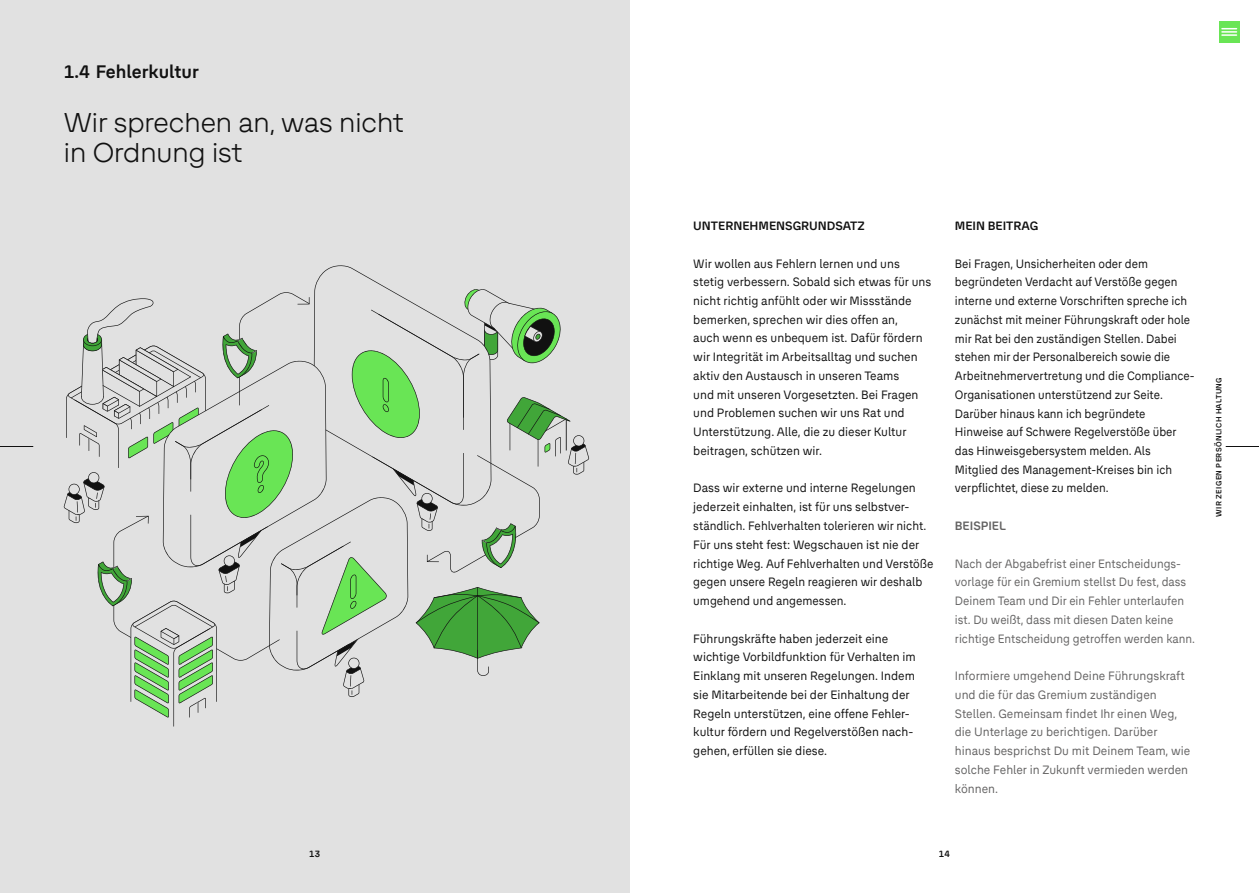
<style>
.page{position:relative;width:1259px;height:893px;background:#fff}
.page>*{position:absolute;margin:0;border:0;box-sizing:border-box;transform-origin:0 0}
.t1{font:300 27px/30px "The Group HEAD";color:#111}
.t2{font:700 18px "The Group TEXT";color:#111}
.t3{font:12px/18.8px "The Group TEXT";color:#111}
.t4{font:12px/18.8px "The Group TEXT";color:#646363}
.t5{font:700 12px "The Group TEXT";color:#111}
.t6{font:700 12px "The Group TEXT";color:#646363}
.t7{font:700 9px "The Group TEXT";color:#111}
.t8{font:700 7.5px "The Group TEXT";letter-spacing:.05em;color:#111}
</style>
<div class="page">
<hr style="left:1225px;top:446px;width:34px;height:1px;background:#111">
<div style="left:0;top:0;width:629px;height:893px;background:#e1e1e1"></div>
<hr style="left:0;top:446px;width:33px;height:1px;background:#111">
<svg style="left:64px;top:265px;width:525px;height:462px"></svg>
<div style="left:1218px;top:21px;width:21px;height:22px;background:#69e555"></div>
<svg style="left:1222px;top:28px;width:14px;height:8px"></svg>
<h2 class="t2" style="left:64px;top:59px;width:137px">1.4 Fehlerkultur</h2>
<h1 class="t1" style="left:64px;top:106px;width:341px">Wir sprechen an, was nicht in Ordnung ist</h1>
<p class="t5" style="left:693px;top:217px;width:173px">UNTERNEHMENSGRUNDSATZ</p>
<p class="t3" style="left:693px;top:253px;width:239px">Wir wollen aus Fehlern lernen und uns stetig verbessern. Sobald sich etwas für uns nicht richtig anfühlt oder wir Missstände bemerken, sprechen wir dies offen an,<br>auch wenn es unbequem ist. Dafür fördern wir Integrität im Arbeitsalltag und suchen aktiv den Austausch in unseren Teams<br>und mit unseren Vorgesetzten. Bei Fragen und Problemen suchen wir uns Rat und Unterstützung. Alle, die zu dieser Kultur beitragen, schützen wir.</p>
<p class="t3" style="left:693px;top:478px;width:242px">Dass wir externe und interne Regelungen jederzeit einhalten, ist für uns selbstver&shy;ständlich. Fehlverhalten tolerieren wir nicht.<br>Für uns steht fest: Wegschauen ist nie der richtige Weg. Auf Fehlverhalten und Verstöße gegen unsere Regeln reagieren wir deshalb umgehend und angemessen.</p>
<p class="t3" style="left:693px;top:628px;width:224px">Führungskräfte haben jederzeit eine wichtige Vorbildfunktion für Verhalten im Einklang mit unseren Regelungen. Indem sie Mitarbeitende bei der Einhaltung der Regeln unterstützen, eine offene Fehler&shy;kultur fördern und Regelverstößen nach&shy;gehen, erfüllen sie diese.</p>
<p class="t5" style="left:955px;top:217px;width:85px">MEIN BEITRAG</p>
<p class="t3" style="left:955px;top:253px;width:241px">Bei Fragen, Unsicherheiten oder dem begründeten Verdacht auf Verstöße gegen interne und externe Vorschriften spreche ich zunächst mit meiner Führungskraft oder hole mir Rat bei den zuständigen Stellen. Dabei stehen mir der Personalbereich sowie die Arbeitnehmervertretung und die Compliance-Organisationen unterstützend zur Seite.<br>Darüber hinaus kann ich begründete Hinweise auf Schwere Regelverstöße über das Hinweisgebersystem melden. Als Mitglied des Management-Kreises bin ich verpflichtet, diese zu melden.</p>
<p class="t6" style="left:955px;top:517px;width:53px">BEISPIEL</p>
<p class="t4" style="left:955px;top:553px;width:242px">Nach der Abgabefrist einer Entscheidungs&shy;vorlage für ein Gremium stellst Du fest, dass Deinem Team und Dir ein Fehler unterlaufen ist. Du weißt, dass mit diesen Daten keine richtige Entscheidung getroffen werden kann.</p>
<p class="t4" style="left:955px;top:666px;width:237px">Informiere umgehend Deine Führungskraft und die für das Gremium zuständigen Stellen. Gemeinsam findet Ihr einen Weg, die Unterlage zu berichtigen. Darüber hinaus besprichst Du mit Deinem Team, wie solche Fehler in Zukunft vermieden werden können.</p>
<p class="t8" style="left:1213px;top:516px;width:141px;rotate:-90deg">WIR ZEIGEN PERSÖNLICH HALTUNG</p>
<p class="t7" style="left:309px;top:847px;width:13px">13</p>
<p class="t7" style="left:938px;top:847px;width:13px">14</p>
</div>
